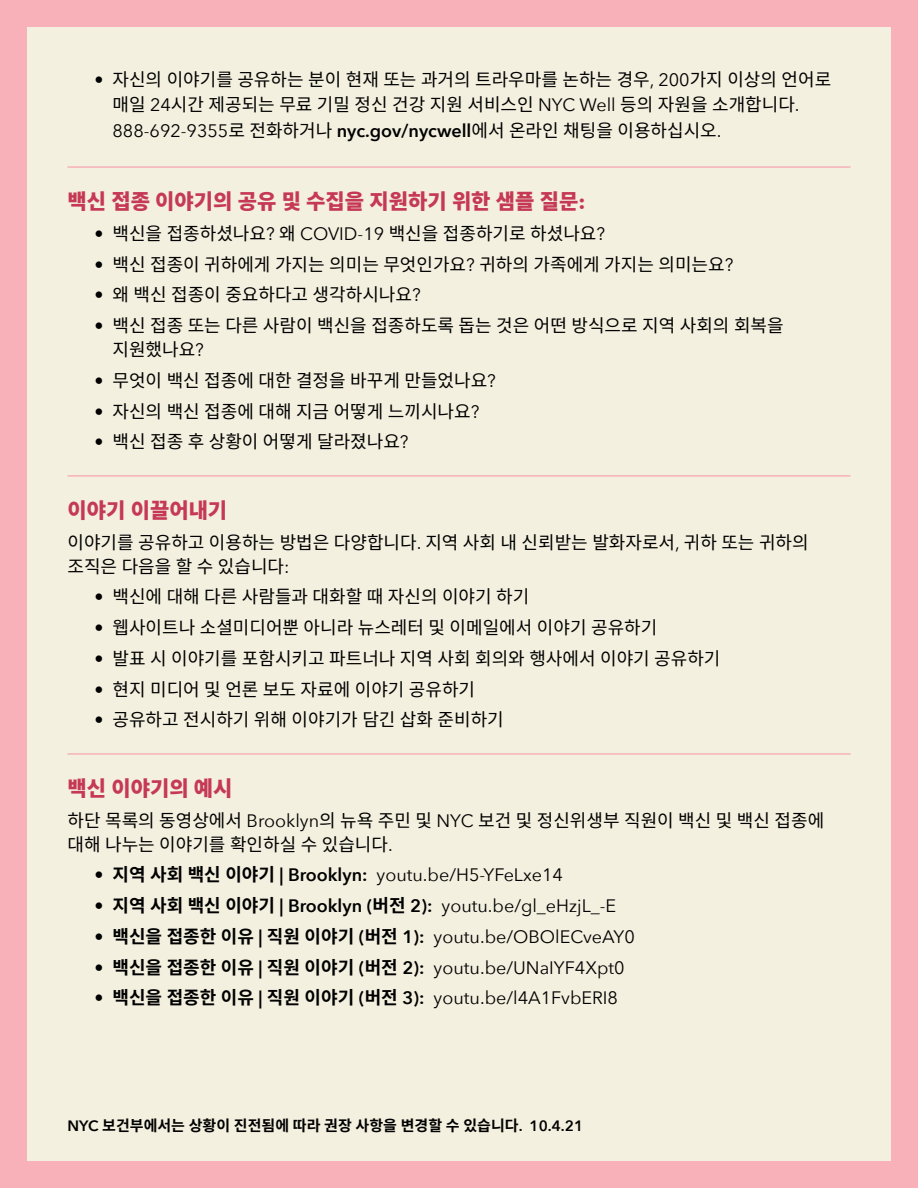
<style>
.page{position:relative;width:918px;height:1188px;background:#f8b1b9}
.page>*{position:absolute;margin:0;border:0;box-sizing:border-box;transform-origin:0 0}
.First_Bullet{font:900 21px "Noto Sans CJ Kkr";color:#c63955}
.First_Bullet-2{font:18px/24px "Noto Sans CJ Kkr";color:#000}
.First_Bullet-3{font:18px "Avenir Next";color:#000}
.First_Bullet-4{font:700 15px "Noto Sans CJ Kkr";color:#000}
.s1{font-family:"Avenir Next"}
.s2{font-family:"Avenir Next";font-weight:600}
.s3{font-family:"Avenir Next";font-weight:700}
.s4{font-family:"Noto Sans CJ Kkr";font-weight:700}
.s5{font-weight:600}
</style>
<div class="page">
<div style="left:27px;top:27px;width:864px;height:1134px;background:#f3f0df"></div>
<hr style="left:68px;top:166px;width:782px;height:2px;background:#f8b1b9">
<hr style="left:68px;top:475px;width:782px;height:2px;background:#f8b1b9">
<hr style="left:68px;top:753px;width:782px;height:2px;background:#f8b1b9">
<p class="First_Bullet-2" style="left:112px;top:67px;width:720px;line-height:25.5px;text-indent:-18px"><span class="s1">•</span> 자신의 이야기를 공유하는 분이 현재 또는 과거의 트라우마를 논하는 경우<span class="s1">, 200</span>가지 이상의 언어로 매일 <span class="s1">24</span>시간 제공되는 무료 기밀 정신 건강 지원 서비스인 <span class="s1">NYC Well</span> 등의 자원을 소개합니다<span class="s1">.<br>888-692-9355</span>로 전화하거나 <span class="s2">nyc.gov/nycwell</span>에서 온라인 채팅을 이용하십시오<span class="s1">.</span></p>
<p class="First_Bullet" style="left:68px;top:190px;width:519px">백신 접종 이야기의 공유 및 수집을 지원하기 위한 샘플 질문<span class="s3">:</span></p>
<p class="First_Bullet-2" style="left:94px;top:222px;width:512px"><span class="s1">•</span> 백신을 접종하셨나요<span class="s1">?</span> 왜 <span class="s1">COVID-19</span> 백신을 접종하기로 하셨나요<span class="s1">?</span></p>
<p class="First_Bullet-2" style="left:94px;top:252px;width:640px"><span class="s1">•</span> 백신 접종이 귀하에게 가지는 의미는 무엇인가요<span class="s1">?</span> 귀하의 가족에게 가지는 의미는요<span class="s1">?</span></p>
<p class="First_Bullet-2" style="left:94px;top:283px;width:328px"><span class="s1">•</span> 왜 백신 접종이 중요하다고 생각하시나요<span class="s1">?</span></p>
<p class="First_Bullet-2" style="left:112px;top:314px;width:673px;text-indent:-18px"><span class="s1">•</span> 백신 접종 또는 다른 사람이 백신을 접종하도록 돕는 것은 어떤 방식으로 지역 사회의 회복을 지원했나요<span class="s1">?</span></p>
<p class="First_Bullet-2" style="left:94px;top:369px;width:403px"><span class="s1">•</span> 무엇이 백신 접종에 대한 결정을 바꾸게 만들었나요<span class="s1">?</span></p>
<p class="First_Bullet-2" style="left:94px;top:399px;width:386px"><span class="s1">•</span> 자신의 백신 접종에 대해 지금 어떻게 느끼시나요<span class="s1">?</span></p>
<p class="First_Bullet-2" style="left:94px;top:430px;width:316px"><span class="s1">•</span> 백신 접종 후 상황이 어떻게 달라졌나요<span class="s1">?</span></p>
<p class="First_Bullet" style="left:68px;top:498px;width:161px">이야기 이끌어내기</p>
<p class="First_Bullet-2" style="left:68px;top:530px;width:743px">이야기를 공유하고 이용하는 방법은 다양합니다<span class="s1">.</span> 지역 사회 내 신뢰받는 발화자로서<span class="s1">,</span> 귀하 또는 귀하의 조직은 다음을 할 수 있습니다<span class="s1">:</span></p>
<p class="First_Bullet-2" style="left:94px;top:585px;width:436px"><span class="s1">•</span> 백신에 대해 다른 사람들과 대화할 때 자신의 이야기 하기</p>
<p class="First_Bullet-2" style="left:94px;top:616px;width:564px"><span class="s1">•</span> 웹사이트나 소셜미디어뿐 아니라 뉴스레터 및 이메일에서 이야기 공유하기</p>
<p class="First_Bullet-2" style="left:94px;top:647px;width:628px"><span class="s1">•</span> 발표 시 이야기를 포함시키고 파트너나 지역 사회 회의와 행사에서 이야기 공유하기</p>
<p class="First_Bullet-2" style="left:94px;top:677px;width:382px"><span class="s1">•</span> 현지 미디어 및 언론 보도 자료에 이야기 공유하기</p>
<p class="First_Bullet-2" style="left:94px;top:708px;width:411px"><span class="s1">•</span> 공유하고 전시하기 위해 이야기가 담긴 삽화 준비하기</p>
<p class="First_Bullet" style="left:68px;top:776px;width:167px">백신 이야기의 예시</p>
<p class="First_Bullet-2" style="left:68px;top:808px;width:758px">하단 목록의 동영상에서 <span class="s1">Brooklyn</span>의 뉴욕 주민 및 <span class="s1">NYC</span> 보건 및 정신위생부 직원이 백신 및 백신 접종에 대해 나누는 이야기를 확인하실 수 있습니다<span class="s1">.</span></p>
<p class="First_Bullet-3" style="left:94px;top:860px;width:470px">• <span class="s4">지역 사회 백신 이야기</span> <span class="s5">| Brooklyn:</span> youtu.be/H5-YFeLxe14</p>
<p class="First_Bullet-3" style="left:94px;top:891px;width:523px">• <span class="s4">지역 사회 백신 이야기</span> <span class="s5">| Brooklyn (</span><span class="s4">버전</span> <span class="s5">2):</span> youtu.be/gl_eHzjL_-E</p>
<p class="First_Bullet-3" style="left:94px;top:922px;width:542px">• <span class="s4">백신을 접종한 이유</span> <span class="s5">|</span> <span class="s4">직원 이야기</span> <span class="s5">(</span><span class="s4">버전</span> <span class="s5">1):</span> youtu.be/OBOlECveAY0</p>
<p class="First_Bullet-3" style="left:94px;top:952px;width:532px">• <span class="s4">백신을 접종한 이유</span> <span class="s5">|</span> <span class="s4">직원 이야기</span> <span class="s5">(</span><span class="s4">버전</span> <span class="s5">2):</span> youtu.be/UNaIYF4Xpt0</p>
<p class="First_Bullet-3" style="left:94px;top:983px;width:525px">• <span class="s4">백신을 접종한 이유</span> <span class="s5">|</span> <span class="s4">직원 이야기</span> <span class="s5">(</span><span class="s4">버전</span> <span class="s5">3):</span> youtu.be/l4A1FvbERI8</p>
<p class="First_Bullet-4" style="left:68px;top:1117px;width:517px"><span class="s2">NYC</span> 보건부에서는 상황이 진전됨에 따라 권장 사항을 변경할 수 있습니다<span class="s2">. 10.4.21</span></p>
</div>
